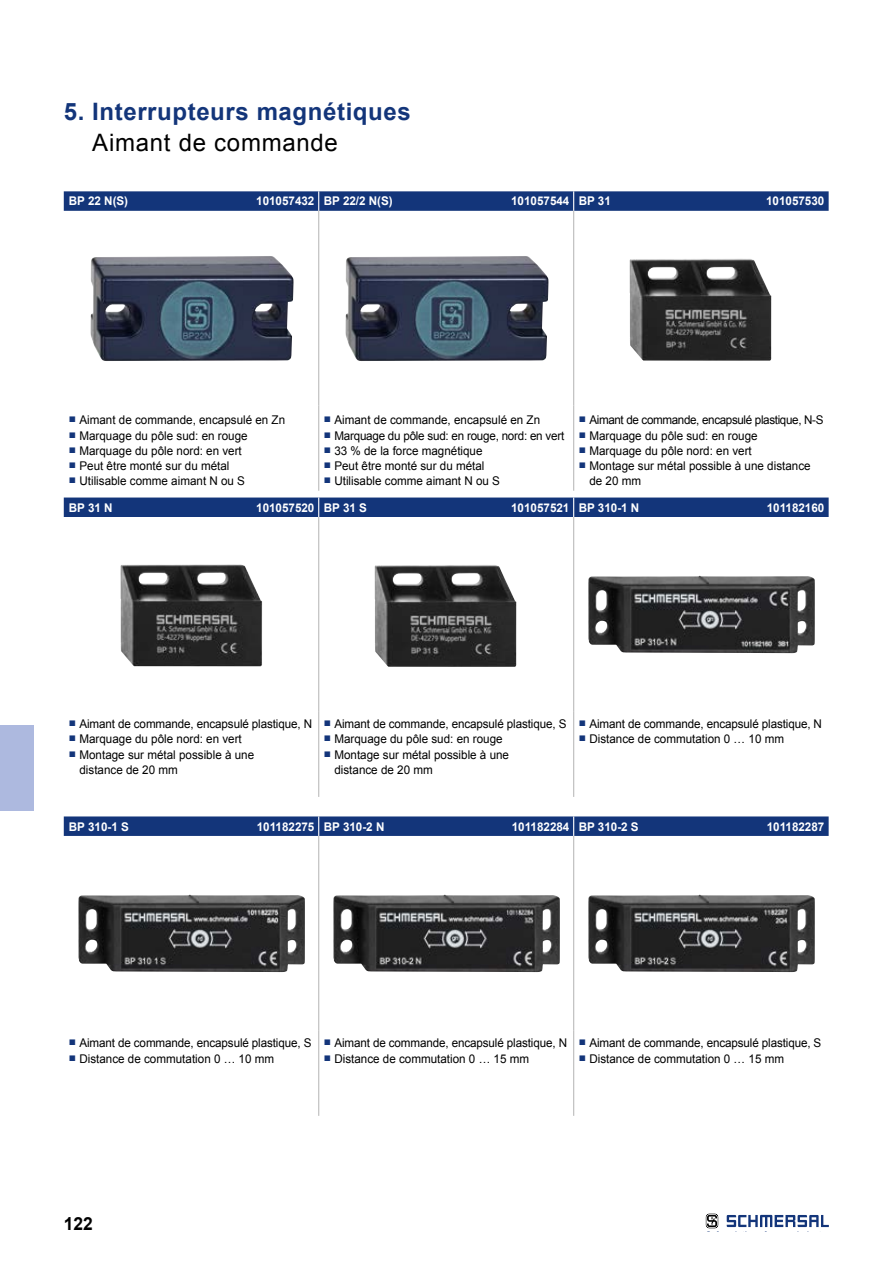
<style>
.page{position:relative;width:893px;height:1263px;background:#fff}
.page>*{position:absolute;margin:0;border:0;box-sizing:border-box;transform-origin:0 0}
.t1{font:700 24px "Arial";letter-spacing:.025em;color:#13357a}
.t2{font:24px "Arial";letter-spacing:.03em;color:#000}
.t3{font:700 18px "Arial";color:#000}
.t4{font:12px/15.1px "Arial";color:#000}
.t5{font:700 12px "Arial";color:#fff}
.t6{font:12px "Arial";letter-spacing:-.03em;color:#000}
.t7{font:12px "Arial";letter-spacing:-.02em;color:#000}
</style>
<div class="page">
<div style="left:0;top:725px;width:34px;height:85px;background:#adb9df"></div>
<svg style="left:706px;top:1214px;width:12px;height:14px"></svg>
<svg style="left:727px;top:1215px;width:102px;height:12px"></svg>
<svg style="left:64px;top:191px;width:765px;height:20px;background:#193a7d"></svg>
<hr style="left:318px;top:211px;width:1px;height:195px;background:#bcbcbc">
<hr style="left:573px;top:211px;width:1px;height:195px;background:#bcbcbc">
<hr style="left:318px;top:406px;width:1px;height:85px;background:#bcbcbc">
<hr style="left:573px;top:406px;width:1px;height:85px;background:#bcbcbc">
<img style="left:90px;top:256px;width:204px;height:105px">
<img style="left:345px;top:256px;width:203px;height:105px">
<img style="left:630px;top:259px;width:141px;height:102px">
<div style="left:64px;top:497px;width:765px;height:20px;background:#13357a"></div>
<hr style="left:318px;top:517px;width:1px;height:195px;background:#bcbcbc">
<hr style="left:573px;top:517px;width:1px;height:195px;background:#bcbcbc">
<hr style="left:318px;top:712px;width:1px;height:85px;background:#bcbcbc">
<hr style="left:573px;top:712px;width:1px;height:85px;background:#bcbcbc">
<img style="left:120px;top:564px;width:142px;height:102px">
<img style="left:375px;top:565px;width:141px;height:102px">
<img style="left:588px;top:576px;width:227px;height:77px">
<svg style="left:64px;top:816px;width:765px;height:20px;background:#193a7d"></svg>
<hr style="left:318px;top:836px;width:1px;height:195px;background:#bcbcbc">
<hr style="left:573px;top:836px;width:1px;height:195px;background:#bcbcbc">
<hr style="left:318px;top:1031px;width:1px;height:85px;background:#bcbcbc">
<hr style="left:573px;top:1031px;width:1px;height:85px;background:#bcbcbc">
<img style="left:78px;top:895px;width:227px;height:77px">
<img style="left:333px;top:895px;width:227px;height:77px">
<img style="left:588px;top:895px;width:227px;height:77px">
<h1 class="t1" style="left:64px;top:96px;width:348px">5. Interrupteurs magnétiques</h1>
<h1 class="t2" style="left:92px;top:127px;width:247px">Aimant de commande</h1>
<p class="t5" style="left:69px;top:193px;width:61px">BP 22 N(S)</p>
<p class="t5" style="left:256px;top:193px;width:138px">101057432 BP 22/2 N(S)</p>
<p class="t5" style="left:511px;top:193px;width:101px">101057544 BP 31</p>
<p class="t5" style="left:766px;top:193px;width:60px">101057530</p>
<p class="t4" style="left:69px;top:413px;width:218px"><sup>■</sup> Aimant de commande, encapsulé en Zn</p>
<p class="t4" style="left:69px;top:428px;width:180px"><sup>■</sup> Marquage du pôle sud: en rouge</p>
<p class="t4" style="left:69px;top:443px;width:174px"><sup>■</sup> Marquage du pôle nord: en vert</p>
<p class="t4" style="left:69px;top:458px;width:162px"><sup>■</sup> Peut être monté sur du métal</p>
<p class="t4" style="left:69px;top:473px;width:178px"><sup>■</sup> Utilisable comme aimant N ou S</p>
<p class="t4" style="left:324px;top:413px;width:218px"><sup>■</sup> Aimant de commande, encapsulé en Zn</p>
<p class="t7" style="left:324px;top:427px;width:242px"><sup>■</sup> Marquage du pôle sud: en rouge, nord: en vert</p>
<p class="t4" style="left:324px;top:443px;width:160px"><sup>■</sup> 33 % de la force magnétique</p>
<p class="t4" style="left:324px;top:458px;width:162px"><sup>■</sup> Peut être monté sur du métal</p>
<p class="t4" style="left:324px;top:473px;width:178px"><sup>■</sup> Utilisable comme aimant N ou S</p>
<p class="t6" style="left:579px;top:412px;width:246px"><sup>■</sup> Aimant de commande, encapsulé plastique, N-S</p>
<p class="t4" style="left:579px;top:428px;width:180px"><sup>■</sup> Marquage du pôle sud: en rouge</p>
<p class="t4" style="left:579px;top:443px;width:174px"><sup>■</sup> Marquage du pôle nord: en vert</p>
<p class="t4" style="left:589px;top:458px;width:223px;text-indent:-11px"><sup>■</sup> Montage sur métal possible à une distance de 20 mm</p>
<p class="t5" style="left:69px;top:499px;width:45px">BP 31 N</p>
<p class="t5" style="left:256px;top:499px;width:112px">101057520 BP 31 S</p>
<p class="t5" style="left:511px;top:499px;width:130px">101057521 BP 310-1 N</p>
<p class="t5" style="left:767px;top:499px;width:59px">101182160</p>
<p class="t4" style="left:69px;top:716px;width:245px"><sup>■</sup> Aimant de commande, encapsulé plastique, N</p>
<p class="t4" style="left:69px;top:732px;width:174px"><sup>■</sup> Marquage du pôle nord: en vert</p>
<p class="t4" style="left:79px;top:747px;width:176px;text-indent:-11px"><sup>■</sup> Montage sur métal possible à une distance de 20 mm</p>
<p class="t4" style="left:324px;top:716px;width:244px"><sup>■</sup> Aimant de commande, encapsulé plastique, S</p>
<p class="t4" style="left:324px;top:732px;width:180px"><sup>■</sup> Marquage du pôle sud: en rouge</p>
<p class="t4" style="left:334px;top:747px;width:176px;text-indent:-11px"><sup>■</sup> Montage sur métal possible à une distance de 20 mm</p>
<p class="t4" style="left:579px;top:716px;width:245px"><sup>■</sup> Aimant de commande, encapsulé plastique, N</p>
<p class="t4" style="left:579px;top:732px;width:207px"><sup>■</sup> Distance de commutation 0 … 10 mm</p>
<p class="t5" style="left:69px;top:818px;width:61px">BP 310-1 S</p>
<p class="t5" style="left:257px;top:818px;width:129px">101182275 BP 310-2 N</p>
<p class="t5" style="left:512px;top:818px;width:128px">101182284 BP 310-2 S</p>
<p class="t5" style="left:767px;top:818px;width:59px">101182287</p>
<p class="t4" style="left:69px;top:1036px;width:244px"><sup>■</sup> Aimant de commande, encapsulé plastique, S</p>
<p class="t4" style="left:69px;top:1051px;width:207px"><sup>■</sup> Distance de commutation 0 … 10 mm</p>
<p class="t4" style="left:324px;top:1036px;width:245px"><sup>■</sup> Aimant de commande, encapsulé plastique, N</p>
<p class="t4" style="left:324px;top:1051px;width:207px"><sup>■</sup> Distance de commutation 0 … 15 mm</p>
<p class="t4" style="left:579px;top:1036px;width:244px"><sup>■</sup> Aimant de commande, encapsulé plastique, S</p>
<p class="t4" style="left:579px;top:1051px;width:207px"><sup>■</sup> Distance de commutation 0 … 15 mm</p>
<h2 class="t3" style="left:64px;top:1211px;width:31px">122</h2>
</div>
